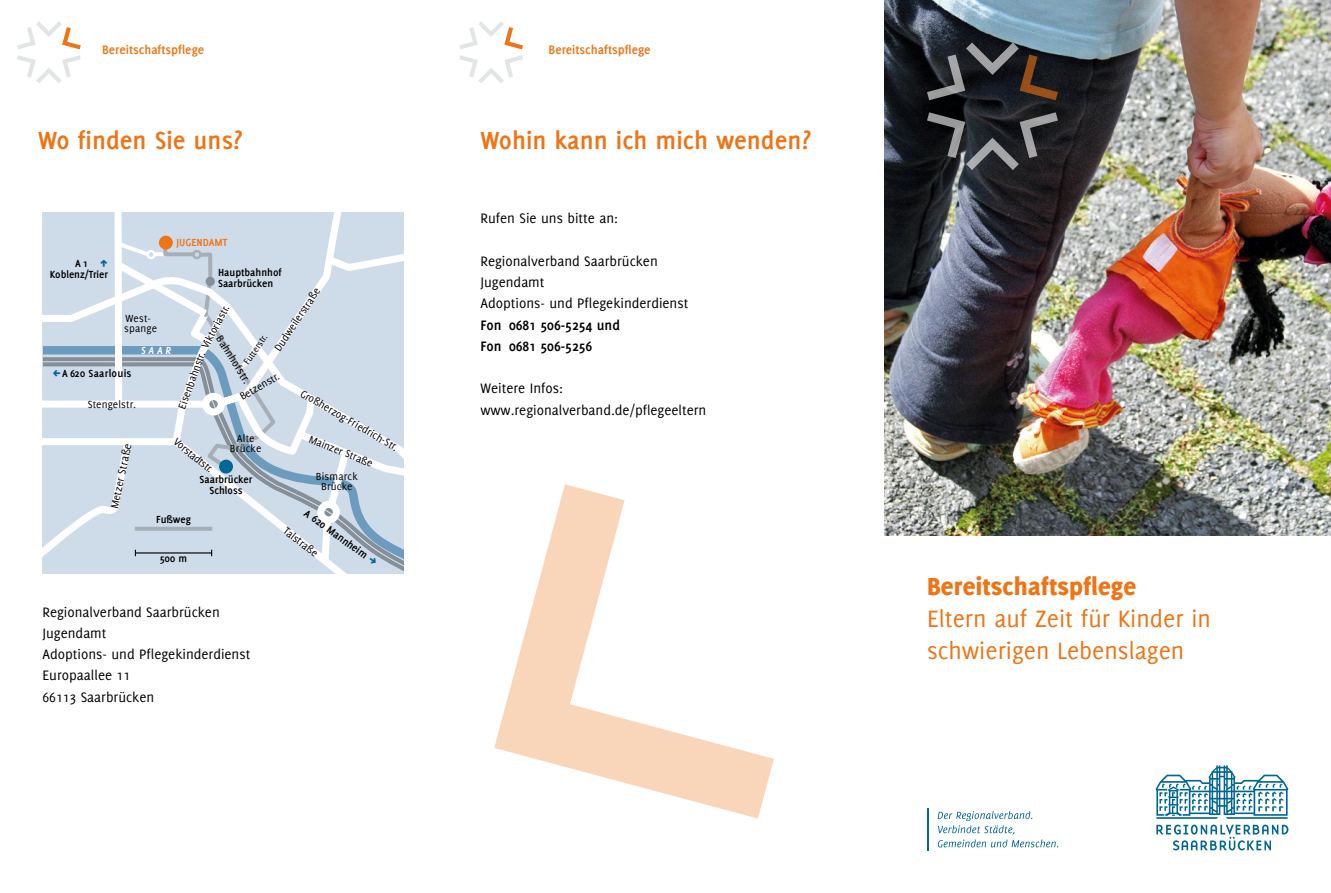
<style>
.page{position:relative;width:1331px;height:893px;background:#fff}
.page>*{position:absolute;margin:0;border:0;box-sizing:border-box;transform-origin:0 0}
.t1{font:700 27px "Delicious";color:#ee7415}
.t2{font:800 27px "Delicious";letter-spacing:.01em;color:#ee7415}
.t3{font:25.8px/32px "Delicious";color:#ee7415}
.t4{font:15px/21.3px "Delicious";color:#000}
.t5{font:700 15px/21.3px "Delicious";color:#000}
.t6{font:700 13.5px "Delicious";color:#ee7415}
.t7{font:11.25px/9.9px "Delicious";letter-spacing:.015em;color:#000;text-align:center}
.t8{font:700 11.25px/11.2px "Delicious";color:#000;text-align:right}
.t9{font:700 11.25px "Delicious";color:#ee7415}
.t10{font:italic 700 11.25px "Delicious";color:#fff}
.t11{font:9.75px "Delicious";color:#000}
.s1{color:#006693}
.s2{font-size:12.15px}
.s3{font-size:11.55px}
.s4{font-size:11.85px}
</style>
<div class="page">
<svg style="left:938px;top:811px;width:120px;height:36px"></svg>
<hr style="left:927px;top:808px;width:1px;height:42px;background:#006693">
<svg style="left:1155px;top:765px;width:133px;height:54px"></svg>
<svg style="left:1156px;top:825px;width:132px;height:25px"></svg>
<svg style="left:17px;top:21px;width:64px;height:28px"></svg>
<svg style="left:17px;top:55px;width:64px;height:28px"></svg>
<svg style="left:494px;top:484px;width:280px;height:335px"></svg>
<svg style="left:459px;top:21px;width:64px;height:28px"></svg>
<svg style="left:459px;top:55px;width:64px;height:28px"></svg>
<img style="left:884px;top:0;width:447px;height:536px">
<svg style="left:927px;top:43px;width:131px;height:57px;background:#383738"></svg>
<svg style="left:927px;top:112px;width:131px;height:58px;background:#3b3c3f"></svg>
<svg style="left:43px;top:213px;width:361px;height:361px;background:#cedae7"></svg>
<p class="t6" style="left:102px;top:42px;width:104px">Bereitschaftspflege</p>
<p class="t6" style="left:549px;top:42px;width:104px">Bereitschaftspflege</p>
<h1 class="t1" style="left:38px;top:125px;width:206px">Wo finden Sie uns?</h1>
<h1 class="t1" style="left:480px;top:125px;width:332px">Wohin kann ich mich wenden?</h1>
<p class="t9" style="left:176px;top:236px;width:53px">JUGENDAMT</p>
<p class="t8" style="left:218px;top:267px;width:65px;text-align:left">Hauptbahnhof<br>Saarbrücken</p>
<p class="t7" style="left:272px;top:347px;width:75px;rotate:-56deg">Dudweilerstraße</p>
<p class="t7" style="left:304px;top:388px;width:112px;rotate:30deg">Großherzog-Friedrich-Str.</p>
<p class="t8" style="left:50px;top:258px;width:60px">A 1 <span class="s1">■<br></span>Koblenz/Trier</p>
<p class="t7" style="left:200px;top:345px;width:49px;rotate:-62deg">Viktoriastr.</p>
<p class="t7" style="left:177px;top:407px;width:61px;rotate:-70deg">Eisenbahnstr.</p>
<p class="t7" style="left:124px;top:313px;width:34px;text-align:left">West&shy;spange</p>
<p class="t7" style="left:223px;top:334px;width:56px;rotate:58deg">Bahnhof<span class="s2">str.</span></p>
<p class="t11" style="left:241px;top:360px;width:36px;rotate:-55deg">Futterstr.</p>
<p class="t10" style="left:141px;top:344px;width:31px">SAAR</p>
<p class="t8" style="left:62px;top:367px;width:71px">A 620 Saar<span class="s3">louis</span></p>
<p class="t7" style="left:238px;top:393px;width:45px;rotate:-30deg">Betzenstr.</p>
<p class="t7" style="left:88px;top:399px;width:50px">Stengelstr.</p>
<p class="t7" style="left:230px;top:434px;width:33px">Alte<br>Brücke</p>
<p class="t7" style="left:311px;top:433px;width:70px;rotate:22deg">Mainzer Straße</p>
<p class="t7" style="left:178px;top:436px;width:49px;rotate:39deg">Vorstadtstr.</p>
<p class="t7" style="left:109px;top:507px;width:68px;rotate:-78deg">Metzer <span class="s4">Straße</span></p>
<p class="t7" style="left:316px;top:471px;width:43px">Bismarck<br>Brücke</p>
<p class="t8" style="left:309px;top:507px;width:77px;rotate:36deg">A 620 M annheim</p>
<p class="t8" style="left:200px;top:474px;width:54px;text-align:center">Saarbrücker<br>Schloss</p>
<p class="t8" style="left:156px;top:514px;width:36px">Fußweg</p>
<p class="t7" style="left:289px;top:525px;width:42px;rotate:39deg">Talstraße</p>
<p class="t8" style="left:160px;top:553px;width:29px">500 m</p>
<p class="t4" style="left:43px;top:601px;width:209px">Regionalverband Saarbrücken<br>Jugendamt<br>Adoptions- und Pflegekinderdienst<br>Europaallee 11<br>66113 Saarbrücken</p>
<p class="t4" style="left:480px;top:207px;width:139px">Rufen Sie uns bitte an:</p>
<p class="t4" style="left:480px;top:250px;width:209px">Regionalverband Saarbrücken<br>Jugendamt<br>Adoptions- und Pflegekinderdienst</p>
<p class="t5" style="left:480px;top:314px;width:141px">Fon 0681 506-5254 und<br>Fon 0681 506-5256</p>
<p class="t4" style="left:480px;top:378px;width:227px">Weitere Infos: www.regionalverband.de/pflegeeltern</p>
<h1 class="t2" style="left:927px;top:571px;width:211px">Bereitschaftspflege</h1>
<h2 class="t3" style="left:927px;top:602px;width:285px">Eltern auf Zeit für Kinder in schwierigen Lebenslagen</h2>
</div>
